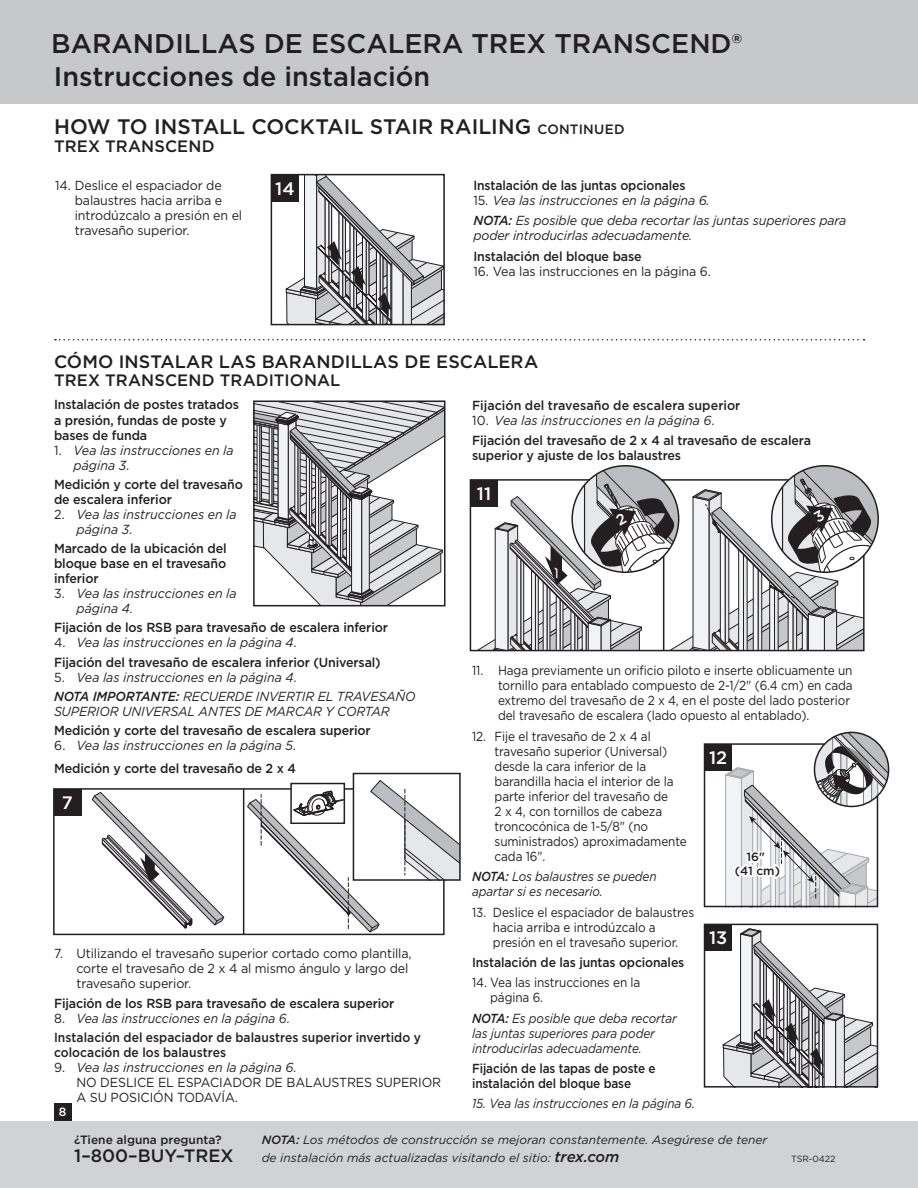
<style>
.page{position:relative;width:918px;height:1188px;background:#fff}
.page>*{position:absolute;margin:0;border:0;box-sizing:border-box;transform-origin:0 0}
.t1{font:500 27px/32.4px "Gotham";color:#231f20}
.t2{font:500 21px "Gotham";color:#231f20}
.t3{font:500 18px "Gotham";color:#231f20}
.t4{font:500 18px "Gotham";color:#fff}
.t5{font:500 16.5px "Gotham";letter-spacing:.005em;color:#231f20}
.t6{font:500 13.2px/15px "Gotham";letter-spacing:-.01em;color:#231f20;scale:.95 1}
.t7{font:13.2px/15px "Gotham";letter-spacing:-.01em;color:#231f20;scale:.9 1}
.t8{font:italic 13.2px/15px "Gotham";letter-spacing:-.01em;color:#231f20;scale:.95 1}
.t9{font:13.2px/15px "Gotham";letter-spacing:-.01em;color:#231f20;scale:.95 1}
.t10{font:italic 13.2px/15px "Gotham";letter-spacing:-.01em;color:#231f20;scale:.9 1}
.t11{font:500 13.2px/19.4px "Gotham";letter-spacing:-.01em;color:#231f20;scale:.92 1}
.t12{font:500 13.2px "Gotham";letter-spacing:-.01em;color:#231f20;scale:.93 1}
.t13{font:500 13.2px/15px "Gotham";letter-spacing:-.01em;color:#231f20;scale:.9 1}
.t14{font:italic 12px "Gotham";color:#231f20}
.t15{font:500 12px/13.5px "Gotham";color:#231f20;text-align:center}
.t16{font:500 12px "Gotham";color:#fff}
.t17{font:9px "Gotham";letter-spacing:-.01em;color:#231f20}
.s1{font-size:13.5px}
.s2{font-style:normal}
.s3{font-weight:500}
.s4{font-weight:400}
.s5{font-weight:400;font-style:italic}
.s6{font-weight:500;font-style:normal}
.s7{font-style:italic}
.s8{font-weight:500;font-size:15px}
</style>
<div class="page">
<div style="left:54px;top:1103px;width:17px;height:19px;background:#231f20"></div>
<div style="left:0;top:1122px;width:918px;height:66px;background:#d1d2d4"></div>
<div style="left:0;top:0;width:918px;height:104px;background:#c7c8ca"></div>
<svg style="left:285px;top:177px;width:157px;height:145px"></svg>
<div style="left:271px;top:175px;width:28px;height:27px;background:#231f20"></div>
<div style="left:271px;top:174px;width:174px;height:151px;border:2px solid #231f20"></div>
<svg style="left:55px;top:339px;width:810px;height:1px"></svg>
<svg style="left:256px;top:404px;width:186px;height:199px"></svg>
<div style="left:253px;top:401px;width:192px;height:205px;border:2px solid #231f20"></div>
<svg style="left:91px;top:792px;width:134px;height:137px"></svg>
<div style="left:53px;top:788px;width:392px;height:147px;border:2px solid #231f20"></div>
<hr style="left:243px;top:789px;width:1px;height:145px;background:#231f20">
<div style="left:54px;top:789px;width:27px;height:27px;background:#231f20"></div>
<svg style="left:247px;top:775px;width:211px;height:158px"></svg>
<div style="left:353px;top:773px;width:108px;height:108px;border:2px solid #231f20"></div>
<div style="left:470px;top:480px;width:28px;height:27px;background:#231f20"></div>
<svg style="left:705px;top:732px;width:184px;height:176px"></svg>
<svg style="left:722px;top:928px;width:153px;height:157px"></svg>
<div style="left:705px;top:924px;width:27px;height:27px;background:#231f20"></div>
<div style="left:704px;top:924px;width:174px;height:164px;border:2px solid #231f20"></div>
<svg style="left:474px;top:466px;width:404px;height:185px"></svg>
<h1 class="t1" style="left:51px;top:27px;width:692px">BARANDILLAS DE ESCALERA TREX TRANSCEND®<br>Instrucciones de instalación</h1>
<h2 class="t2" style="left:54px;top:113px;width:572px">HOW TO INSTALL COCKTAIL STAIR RAILING <span class="s1">CONTINUED</span></h2>
<p class="t5" style="left:54px;top:136px;width:162px">TREX TRANSCEND</p>
<h3 class="t4" style="left:275px;top:177px;width:21px">14</h3>
<p class="t9" style="left:75px;top:177px;width:178px;text-indent:-20px">14. Deslice el espaciador de balaustres hacia arriba e introdúzcalo a presión en el travesaño superior.</p>
<p class="t12" style="left:473px;top:177px;width:230px">Instalación de las juntas opcionales</p>
<p class="t8" style="left:473px;top:190px;width:394px;line-height:20.4px"><span class="s2">15.</span> Vea las instrucciones en la página 6.<br><span class="s3">NOTA:</span> Es posible que deba recortar las juntas superiores para</p>
<p class="t8" style="left:473px;top:228px;width:232px">poder introducirlas adecuadamente.</p>
<p class="t6" style="left:473px;top:248px;width:179px">Instalación del bloque base</p>
<p class="t9" style="left:473px;top:263px;width:251px">16. Vea las instrucciones en la página 6.</p>
<h3 class="t3" style="left:54px;top:350px;width:486px">CÓMO INSTALAR LAS BARANDILLAS DE ESCALERA</h3>
<p class="t5" style="left:54px;top:369px;width:288px">TREX TRANSCEND TRADITIONAL</p>
<p class="t6" style="left:54px;top:397px;width:196px">Instalación de postes tratados a presión, fundas de poste y bases de funda</p>
<p class="t8" style="left:74px;top:442px;width:170px;text-indent:-20px"><span class="s2">1.</span> Vea las instrucciones en la página 3.</p>
<p class="t6" style="left:54px;top:476px;width:200px">Medición y corte del travesaño de escalera inferior</p>
<p class="t8" style="left:77px;top:506px;width:170px;text-indent:-23px"><span class="s2">2.</span> Vea las instrucciones en la página 3.</p>
<p class="t6" style="left:54px;top:541px;width:183px;text-align:justify">Marcado de la ubicación del bloque base en el travesaño inferior</p>
<p class="t8" style="left:77px;top:586px;width:170px;text-indent:-23px"><span class="s2">3.</span> Vea las instrucciones en la página 4.</p>
<p class="t6" style="left:54px;top:620px;width:353px">Fijación de los RSB para travesaño de escalera inferior</p>
<p class="t6" style="left:54px;top:633px;width:346px;line-height:19.4px"><span class="s4">4.</span> <span class="s5">Vea las instrucciones en la página 4.<br></span>Fijación del travesaño de escalera inferior (Universal)</p>
<p class="t8" style="left:54px;top:667px;width:382px;line-height:19.4px"><span class="s2">5.</span> Vea las instrucciones en la página 4.<br><span class="s3">NOTA IMPORTANTE:</span> RECUERDE INVERTIR EL TRAVESAÑO</p>
<p class="t8" style="left:54px;top:704px;width:355px">SUPERIOR UNIVERSAL ANTES DE MARCAR Y CORTAR</p>
<p class="t6" style="left:54px;top:723px;width:335px">Medición y corte del travesaño de escalera superior</p>
<p class="t8" style="left:54px;top:734px;width:257px;line-height:22.4px"><span class="s2">6.</span> Vea las instrucciones en la página 5.<br><span class="s6">Medición y corte del travesaño de 2 x 4</span></p>
<p class="t6" style="left:472px;top:397px;width:284px">Fijación del travesaño de escalera superior</p>
<p class="t6" style="left:472px;top:409px;width:358px;line-height:20.4px"><span class="s4">10.</span> <span class="s5">Vea las instrucciones en la página 6.<br></span>Fijación del travesaño de 2 x 4 al travesaño de escalera</p>
<p class="t6" style="left:472px;top:448px;width:222px">superior y ajuste de los balaustres</p>
<h3 class="t4" style="left:477px;top:482px;width:16px">11</h3>
<p class="t7" style="left:498px;top:663px;width:396px;text-indent:-26px">11. Haga previamente un orificio piloto e inserte oblicuamente un tornillo para entablado compuesto de 2-1/2" (6.4 cm) en cada extremo del travesaño de 2 x 4, en el poste del lado posterior del travesaño de escalera (lado opuesto al entablado).</p>
<p class="t7" style="left:495px;top:728px;width:215px;text-indent:-23px">12. Fije el travesaño de 2 x 4 al travesaño superior (Universal) desde la cara inferior de la barandilla hacia el interior de la parte inferior del travesaño de<br>2 x 4, con tornillos de cabeza troncocónica de 1-5/8" (no suministrados) aproximadamente cada 16".</p>
<p class="t10" style="left:472px;top:869px;width:207px"><span class="s3">NOTA:</span> Los balaustres se pueden apartar si es necesario.</p>
<p class="t7" style="left:493px;top:904px;width:225px;text-indent:-21px">13. Deslice el espaciador de balaustres hacia arriba e introdúzcalo a presión en el travesaño superior.</p>
<p class="t12" style="left:472px;top:954px;width:230px">Instalación de las juntas opcionales</p>
<p class="t7" style="left:490px;top:975px;width:168px;text-indent:-18px">14. Vea las instrucciones en la página 6.</p>
<p class="t10" style="left:472px;top:1010px;width:229px"><span class="s3">NOTA:</span> Es posible que deba recortar las juntas superiores para poder introducirlas adecuadamente.</p>
<p class="t13" style="left:472px;top:1061px;width:205px">Fijación de las tapas de poste e instalación del bloque base</p>
<p class="t10" style="left:472px;top:1096px;width:249px">15. Vea las instrucciones en la página 6.</p>
<h3 class="t4" style="left:709px;top:748px;width:20px">12</h3>
<h3 class="t4" style="left:62px;top:791px;width:12px">7</h3>
<p class="t15" style="left:735px;top:850px;width:47px">16"<br>(41 cm)</p>
<h3 class="t4" style="left:709px;top:928px;width:20px">13</h3>
<p class="t9" style="left:77px;top:946px;width:354px;text-indent:-23px">7. Utilizando el travesaño superior cortado como plantilla, corte el travesaño de 2 x 4 al mismo ángulo y largo del travesaño superior.</p>
<p class="t6" style="left:54px;top:995px;width:360px">Fijación de los RSB para travesaño de escalera superior</p>
<p class="t11" style="left:54px;top:1008px;width:400px"><span class="s4">8.</span> <span class="s5">Vea las instrucciones en la página 6.<br></span>Instalación del espaciador de balaustres superior invertido y</p>
<p class="t11" style="left:54px;top:1043px;width:189px">colocación de los balaustres</p>
<p class="t9" style="left:77px;top:1060px;width:385px;text-indent:-23px">9. <span class="s7">Vea las instrucciones en la página 6.<br></span>NO DESLICE EL ESPACIADOR DE BALAUSTRES SUPERIOR<br>A SU POSICIÓN TODAVÍA.</p>
<p class="t16" style="left:59px;top:1104px;width:9px">8</p>
<p class="t15" style="left:74px;top:1132px;width:149px">¿Tiene alguna pregunta?</p>
<p class="t14" style="left:262px;top:1132px;width:507px"><span class="s3">NOTA:</span> Los métodos de construcción se mejoran constantemente. Asegúrese de tener</p>
<h3 class="t3" style="left:74px;top:1143px;width:161px">1–800–BUY–TREX</h3>
<p class="t14" style="left:262px;top:1150px;width:359px">de instalación más actualizadas visitando el sitio: <span class="s8">trex.com</span></p>
<p class="t17" style="left:791px;top:1153px;width:46px">TSR-0422</p>
</div>
